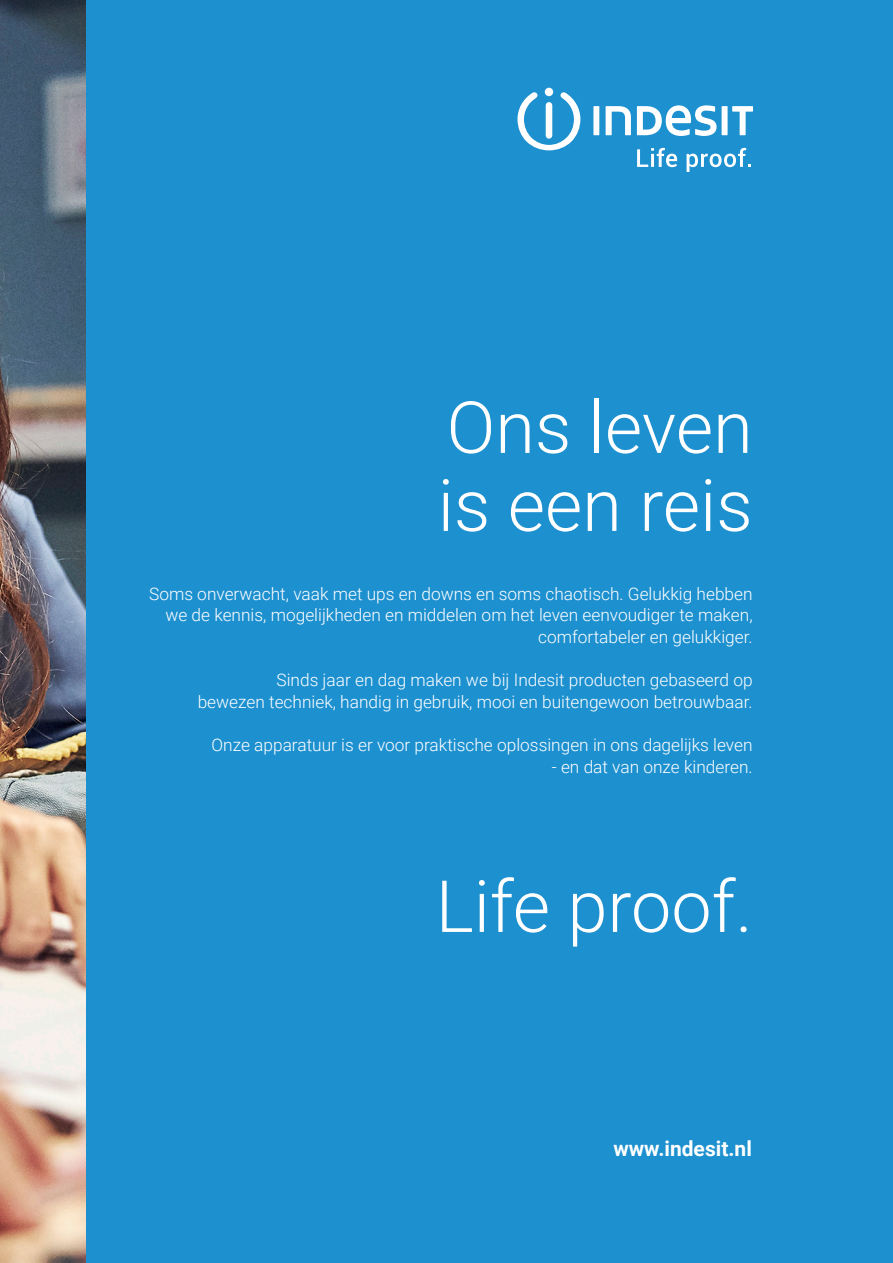
<style>
.page{position:relative;width:893px;height:1263px;background:#fff}
.page>*{position:absolute;margin:0;border:0;box-sizing:border-box;transform-origin:0 0}
.TIT_INT_ART{font:300 72px/78px "Roboto";color:#fff}
.SUBTIT_INT_1ST_ART{font:700 21px "Roboto";color:#fff}
.BODY_INT_ART{font:300 17.25px/21.6px "Roboto";color:#fff;text-align:right}
</style>
<div class="page">
<div style="left:78px;top:0;width:815px;height:1263px;background:#1d90d0"></div>
<img style="left:0;top:0;width:85px;height:1263px">
<svg style="left:517px;top:92px;width:63px;height:58px"></svg>
<div style="left:545px;top:88px;width:8px;height:8px;background:#fff;border-radius:50%"></div>
<div style="left:593px;top:106px;width:6px;height:29px;background:#fff"></div>
<svg style="left:606px;top:106px;width:25px;height:29px"></svg>
<svg style="left:637px;top:105px;width:80px;height:31px"></svg>
<div style="left:722px;top:106px;width:6px;height:29px;background:#fff"></div>
<svg style="left:732px;top:106px;width:21px;height:29px"></svg>
<svg style="left:637px;top:148px;width:40px;height:19px"></svg>
<svg style="left:687px;top:148px;width:64px;height:24px"></svg>
<p class="TIT_INT_ART" style="left:438px;top:386px;width:316px">Ons leven is een reis</p>
<p class="BODY_INT_ART" style="left:149px;top:582px;width:605px">Soms onverwacht, vaak met ups en downs en soms chaotisch. Gelukkig hebben we de kennis, mogelijkheden en middelen om het leven eenvoudiger te maken, comfortabeler en gelukkiger.</p>
<p class="BODY_INT_ART" style="left:198px;top:669px;width:556px">Sinds jaar en dag maken we bij Indesit producten gebaseerd op<br>bewezen techniek, handig in gebruik, mooi en buitengewoon betrouwbaar.</p>
<p class="BODY_INT_ART" style="left:212px;top:733px;width:542px">Onze apparatuur is er voor praktische oplossingen in ons dagelijks leven</p>
<p class="BODY_INT_ART" style="left:552px;top:755px;width:202px">- en dat van onze kinderen.</p>
<p class="TIT_INT_ART" style="left:436px;top:865px;width:318px">Life proof.</p>
<p class="SUBTIT_INT_1ST_ART" style="left:613px;top:1134px;width:140px">www.indesit.nl</p>
</div>
